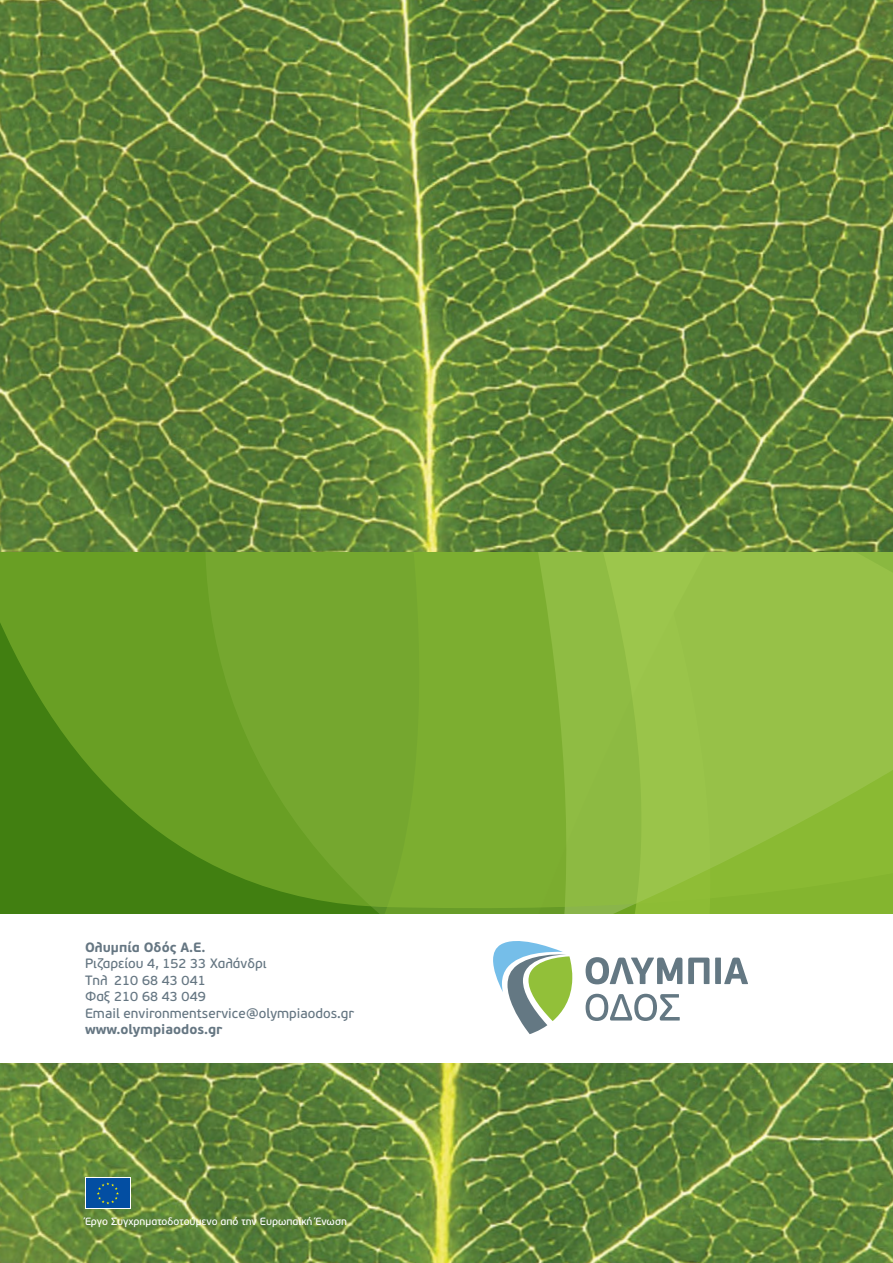
<style>
.page{position:relative;width:893px;height:1263px;background:#fff}
.page>*{position:absolute;margin:0;border:0;box-sizing:border-box;transform-origin:0 0}
.t1{font:13.5px/16.5px "PF Beau Sans Pro Bbook";color:#657682}
.t2{font:700 13.5px "PF Beau Sans Pro";color:#657682}
.t3{font:10.5px "PF Beau Sans Pro Bbook";color:#fff}
</style>
<div class="page">
<img style="left:0;top:0;width:893px;height:1263px">
<svg style="left:0;top:553px;width:893px;height:355px;background:#7aab32"></svg>
<div style="left:0;top:914px;width:893px;height:149px;background:#fff"></div>
<svg style="left:493px;top:941px;width:255px;height:93px"></svg>
<svg style="left:85px;top:1178px;width:46px;height:31px"></svg>
<div style="left:86px;top:1179px;width:44px;height:29px;background:#034ea2"></div>
<svg style="left:97px;top:1182px;width:22px;height:22px"></svg>
<p class="t2" style="left:85px;top:939px;width:122px">Ολυμπία Οδός A.E.</p>
<p class="t1" style="left:85px;top:956px;width:271px">Ριζαρείου 4, 152 33 Χαλάνδρι<br>Tηλ 210 68 43 041<br>Φαξ 210 68 43 049<br>Email environmentservice@olympiaodos.gr</p>
<p class="t2" style="left:85px;top:1021px;width:139px">www.olympiaodos.gr</p>
<p class="t3" style="left:85px;top:1215px;width:264px">Έργο Συγχρηματοδοτούμενο από την Ευρωπαϊκή Ένωση</p>
</div>
